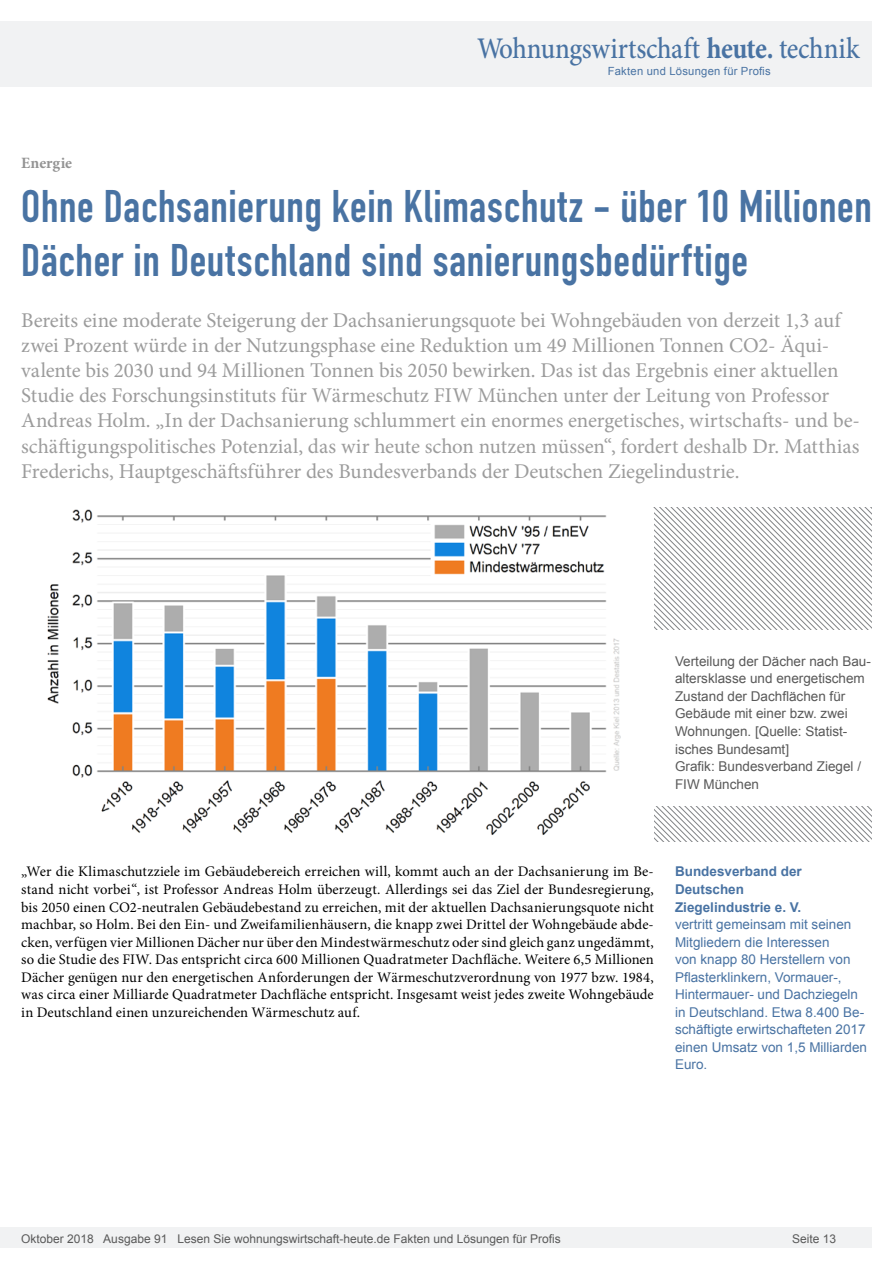
<style>
.page{position:relative;width:893px;height:1263px;background:#fff}
.page>*{position:absolute;margin:0;border:0;box-sizing:border-box;transform-origin:0 0}
.Überschrift_Groß{font:45px/54px "DIN Engschrift";letter-spacing:.015em;color:#4973a3}
.t1{font:500 30px "Minion Pro";letter-spacing:-.01em;color:#4973a3;scale:.9 1}
.Anlesetext{font:21px/25.2px "Minion Pro";letter-spacing:-.005em;color:#9c9c9c}
.Kategorie{font:700 15.75px "Minion Pro";color:#939393}
.Fließtext_erste_Zeil{font:14.7px/17.5px "Minion Pro";letter-spacing:.005em;color:#000;text-align:justify}
.Info{font:13.5px/17.5px "Arial";color:#4973a3}
.Bildunterschrift{font:13.5px/17.5px "Arial";color:#595959}
.Info-2{font:700 13.5px/17.5px "Arial";color:#4973a3}
.t2{font:12px "Arial";color:#595959}
.t3{font:11.25px "Arial";letter-spacing:.025em;color:#4973a3}
.s1{font-weight:700}
</style>
<div class="page">
<div style="left:0;top:1227px;width:872px;height:20px;background:#f1f2f3"></div>
<div style="left:0;top:21px;width:872px;height:66px;background:#f1f2f3"></div>
<svg style="left:654px;top:508px;width:218px;height:95px"></svg>
<svg style="left:654px;top:603px;width:218px;height:238px"></svg>
<div style="left:654px;top:631px;width:237px;height:175px;background:#fff"></div>
<img style="left:47px;top:509px;width:574px;height:326px">
<h2 class="t1" style="left:477px;top:28px;width:426px">Wohnungswirtschaft <span class="s1">heute.</span> technik</h2>
<p class="t3" style="left:608px;top:63px;width:165px">Fakten und Lösungen für Profis</p>
<p class="Kategorie" style="left:21px;top:152px;width:52px">Energie</p>
<p class="Überschrift_Groß" style="left:21px;top:180px;width:852px">Ohne Dachsanierung kein Klimaschutz - über 10 Millionen<br>Dächer in Deutschland sind sanierungsbedürftige</p>
<p class="Anlesetext" style="left:21px;top:307px;width:840px">Bereits eine moderate Steigerung der Dachsanierungsquote bei Wohngebäuden von derzeit 1,3 auf zwei Prozent würde in der Nutzungsphase eine Reduktion um 49 Millionen Tonnen CO2- Äqui&shy;valente bis 2030 und 94 Millionen Tonnen bis 2050 bewirken. Das ist das Ergebnis einer aktuellen Studie des Forschungsinstituts für Wärmeschutz FIW München unter der Leitung von Professor Andreas Holm. „In der Dachsanierung schlummert ein enormes energetisches, wirtschafts- und be&shy;schäftigungspolitisches Potenzial, das wir heute schon nutzen müssen“, fordert deshalb Dr. Matthias Frederichs, Hauptgeschäftsführer des Bundesverbands der Deutschen Ziegelindustrie.</p>
<p class="Bildunterschrift" style="left:675px;top:652px;width:197px">Verteilung der Dächer nach Bau&shy;altersklasse und energetischem<br>Zustand der Dachflächen für<br>Gebäude mit einer bzw. zwei<br>Wohnungen. [Quelle: Statist&shy;isches Bundesamt]</p>
<p class="Bildunterschrift" style="left:675px;top:758px;width:188px">Grafik: Bundesverband Ziegel /<br>FIW München</p>
<p class="Fließtext_erste_Zeil" style="left:21px;top:863px;width:634px">„Wer die Klimaschutzziele im Gebäudebereich erreichen will, kommt auch an der Dachsanierung im Be&shy;stand nicht vorbei“, ist Professor Andreas Holm überzeugt. Allerdings sei das Ziel der Bundesregierung, bis 2050 einen CO2-neutralen Gebäudebestand zu erreichen, mit der aktuellen Dachsanierungsquote nicht machbar, so Holm. Bei den Ein- und Zweifamilienhäusern, die knapp zwei Drittel der Wohngebäude abde&shy;cken, verfügen vier Millionen Dächer nur über den Mindestwärmeschutz oder sind gleich ganz ungedämmt, so die Studie des FIW. Das entspricht circa 600 Millionen Quadratmeter Dachfläche. Weitere 6,5 Millionen Dächer genügen nur den energetischen Anforderungen der Wärmeschutzverordnung von 1977 bzw. 1984, was circa einer Milliarde Quadratmeter Dachfläche entspricht. Insgesamt weist jedes zweite Wohngebäude in Deutschland einen unzureichenden Wärmeschutz auf.</p>
<p class="Info-2" style="left:675px;top:863px;width:128px">Bundesverband der<br>Deutschen</p>
<p class="Info-2" style="left:675px;top:898px;width:128px">Ziegelindustrie e. V.</p>
<p class="Info" style="left:675px;top:916px;width:194px">vertritt gemeinsam mit seinen<br>Mitgliedern die Interessen<br>von knapp 80 Herstellern von<br>Pflasterklinkern, Vormauer-,<br>Hintermauer- und Dachziegeln in Deutschland. Etwa 8.400 Be&shy;schäftigte erwirtschafteten 2017 einen Umsatz von 1,5 Milliarden<br>Euro.</p>
<p class="t2" style="left:21px;top:1230px;width:541px">Oktober 2018 Ausgabe 91 Lesen Sie wohnungswirtschaft-heute.de Fakten und Lösungen für Profis</p>
<p class="t2" style="left:792px;top:1231px;width:46px">Seite 13</p>
</div>
